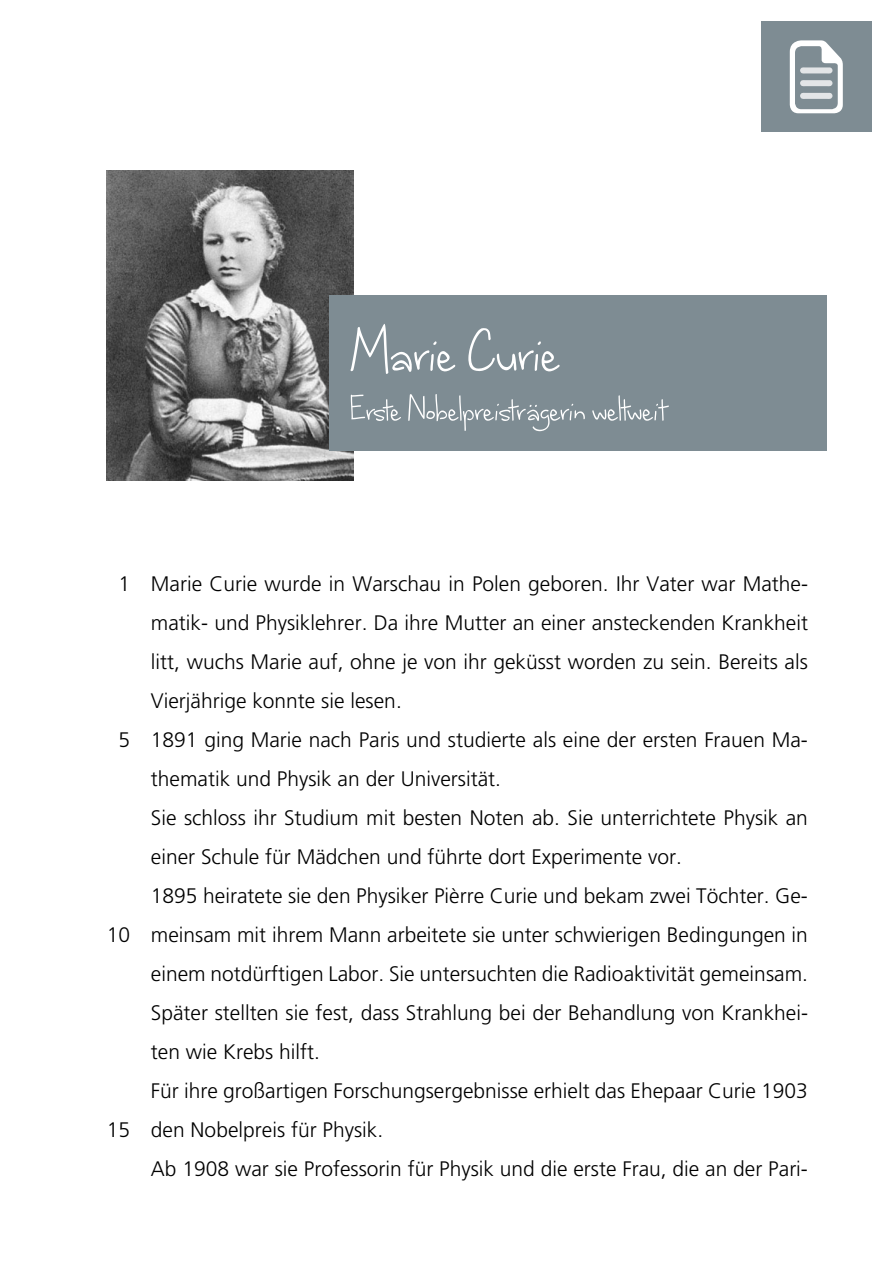
<style>
.page{position:relative;width:893px;height:1263px;background:#fff}
.page>*{position:absolute;margin:0;border:0;box-sizing:border-box;transform-origin:0 0}
.t1{font:90px "wherestarsshinethebrightest";letter-spacing:-.01em;color:#fff}
.t2{font:51px "wherestarsshinethebrightest";color:#fff}
.t3{font:300 21px/39px "Frutiger";color:#000}
</style>
<div class="page">
<img style="left:106px;top:170px;width:247px;height:310px">
<div style="left:330px;top:296px;width:497px;height:155px;background:#7e8c93"></div>
<div style="left:761px;top:21px;width:111px;height:111px;background:#7e8c93"></div>
<svg style="left:790px;top:40px;width:53px;height:73px"></svg>
<h1 class="t1" style="left:351px;top:313px;width:213px">Marie Curie</h1>
<h2 class="t2" style="left:351px;top:388px;width:316px">Erste Nobelpreisträgerin weltweit</h2>
<p class="t3" style="left:118px;top:564px;width:13px">1</p>
<p class="t3" style="left:118px;top:720px;width:13px">5</p>
<p class="t3" style="left:107px;top:915px;width:25px">10</p>
<p class="t3" style="left:107px;top:1110px;width:25px">15</p>
<p class="t3" style="left:151px;top:564px;width:659px">Marie Curie wurde in Warschau in Polen geboren. Ihr Vater war Mathe&shy;matik- und Physiklehrer. Da ihre Mutter an einer ansteckenden Krankheit litt, wuchs Marie auf, ohne je von ihr geküsst worden zu sein. Bereits als Vierjährige konnte sie lesen.<br>1891 ging Marie nach Paris und studierte als eine der ersten Frauen Ma&shy;thematik und Physik an der Universität.<br>Sie schloss ihr Studium mit besten Noten ab. Sie unterrichtete Physik an einer Schule für Mädchen und führte dort Experimente vor.<br>1895 heiratete sie den Physiker Pièrre Curie und bekam zwei Töchter. Ge&shy;meinsam mit ihrem Mann arbeitete sie unter schwierigen Bedingungen in einem notdürftigen Labor. Sie untersuchten die Radioaktivität gemeinsam.<br>Später stellten sie fest, dass Strahlung bei der Behandlung von Krankhei&shy;ten wie Krebs hilft.<br>Für ihre großartigen Forschungsergebnisse erhielt das Ehepaar Curie 1903 den Nobelpreis für Physik.<br>Ab 1908 war sie Professorin für Physik und die erste Frau, die an der Pari-</p>
</div>
